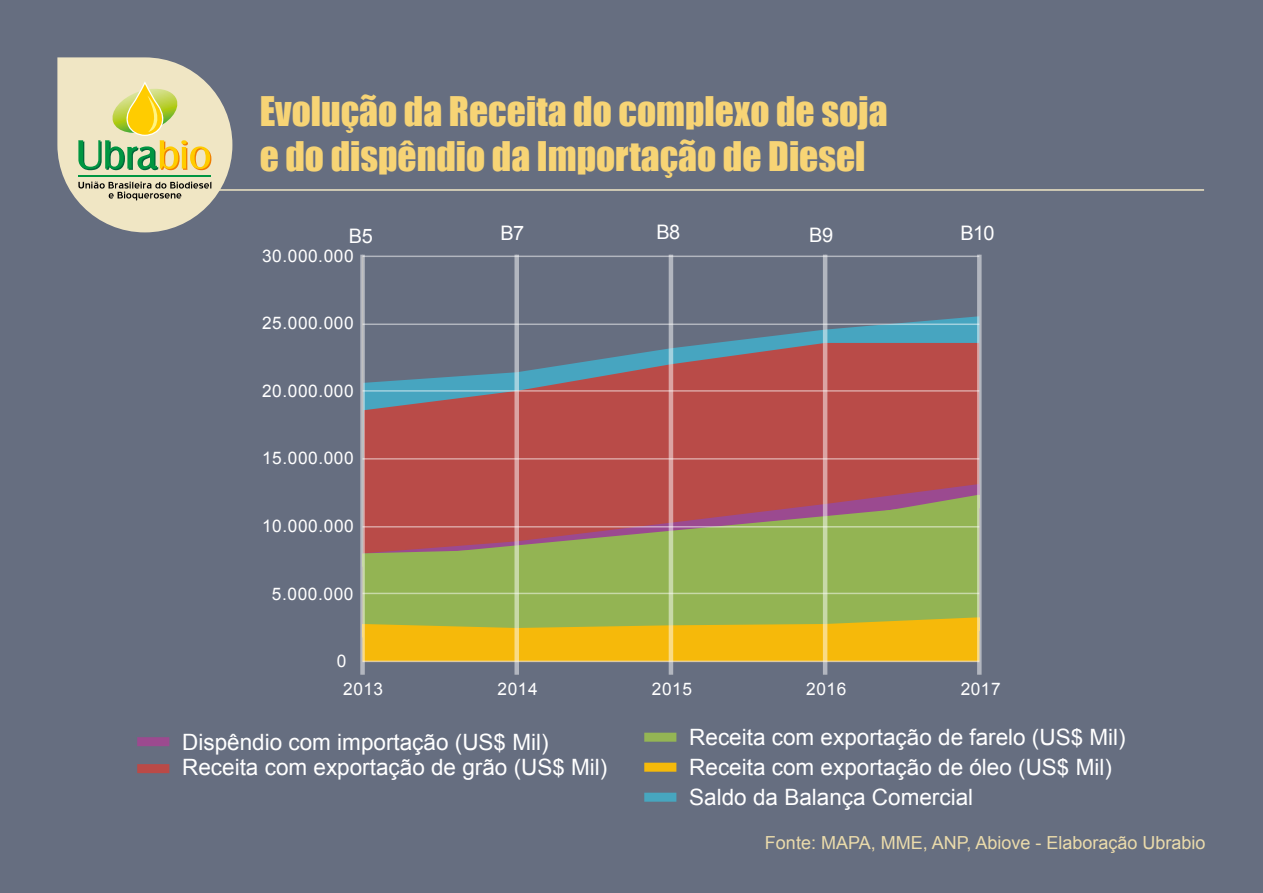
<style>
.page{position:relative;width:1263px;height:893px;background:#666e80}
.page>*{position:absolute;margin:0;border:0;box-sizing:border-box;transform-origin:0 0}
.t1{font:37.5px/45px "Impact";color:#f7d475}
.t2{font:22.5px/30px "Arial";color:#fff}
.t3{font:19.95px "Arial";letter-spacing:-.025em;color:#fff}
.t4{font:18px "Arial";color:#ebdbab}
.t5{font:17.25px "Arial";letter-spacing:.03em;color:#fff}
</style>
<div class="page">
<svg style="left:668px;top:316px;width:309px;height:27px"></svg>
<svg style="left:365px;top:343px;width:612px;height:133px;background:#a55759"></svg>
<div style="left:365px;top:476px;width:612px;height:10px;background:#b94b48"></div>
<svg style="left:365px;top:486px;width:612px;height:15px;background:#b54c4f"></svg>
<svg style="left:365px;top:501px;width:612px;height:109px;background:#9b9854"></svg>
<svg style="left:365px;top:610px;width:612px;height:51px;background:#d9b71f"></svg>
<hr style="left:363px;top:256px;width:616px;height:1px;background:#fff">
<hr style="left:363px;top:323px;width:616px;height:2px;background:#fff">
<hr style="left:363px;top:390px;width:616px;height:2px;background:#fff">
<hr style="left:363px;top:458px;width:616px;height:2px;background:#fff">
<hr style="left:363px;top:526px;width:616px;height:2px;background:#fff">
<hr style="left:363px;top:661px;width:616px;height:1px;background:#fff">
<hr style="left:363px;top:593px;width:616px;height:1px;background:#fff">
<svg style="left:360px;top:255px;width:5px;height:420px;background:#b7b5b2"></svg>
<svg style="left:514px;top:255px;width:5px;height:420px;background:#c5b4a6"></svg>
<svg style="left:669px;top:255px;width:4px;height:420px;background:#cdbbac"></svg>
<svg style="left:823px;top:255px;width:4px;height:420px;background:#cebcab"></svg>
<svg style="left:977px;top:255px;width:4px;height:420px;background:#c2bab1"></svg>
<svg style="left:57px;top:57px;width:175px;height:175px"></svg>
<hr style="left:79px;top:189px;width:1125px;height:2px;background:#f0e6c4">
<div style="left:142px;top:737px;width:23px;height:9px;background:#9c4a8f"></div>
<div style="left:142px;top:764px;width:23px;height:9px;background:#ba4a47"></div>
<div style="left:649px;top:733px;width:23px;height:9px;background:#94b554"></div>
<div style="left:649px;top:763px;width:23px;height:9px;background:#f5ba0a"></div>
<div style="left:649px;top:793px;width:23px;height:9px;background:#47a6bf"></div>
<h1 class="t1" style="left:260px;top:88px;width:629px">Evolução da Receita do complexo de soja e do dispêndio da Importação de Diesel</h1>
<p class="t3" style="left:349px;top:223px;width:25px">B5</p>
<p class="t3" style="left:500px;top:220px;width:25px">B7</p>
<p class="t3" style="left:656px;top:219px;width:25px">B8</p>
<p class="t3" style="left:809px;top:222px;width:25px">B9</p>
<p class="t3" style="left:960px;top:220px;width:36px">B10</p>
<p class="t5" style="left:262px;top:244px;width:93px">30.000.000</p>
<p class="t5" style="left:262px;top:312px;width:93px">25.000.000</p>
<p class="t5" style="left:262px;top:379px;width:93px">20.000.000</p>
<p class="t5" style="left:262px;top:447px;width:93px">15.000.000</p>
<p class="t5" style="left:262px;top:515px;width:93px">10.000.000</p>
<p class="t5" style="left:272px;top:582px;width:83px">5.000.000</p>
<p class="t5" style="left:337px;top:650px;width:11px">0</p>
<p class="t5" style="left:343px;top:678px;width:42px">2013</p>
<p class="t5" style="left:498px;top:678px;width:42px">2014</p>
<p class="t5" style="left:652px;top:678px;width:42px">2015</p>
<p class="t5" style="left:806px;top:678px;width:42px">2016</p>
<p class="t5" style="left:961px;top:678px;width:42px">2017</p>
<p class="t2" style="left:182px;top:729px;width:427px;line-height:25.5px">Dispêndio com importação (US$ Mil)<br>Receita com exportação de grão (US$ Mil)</p>
<p class="t2" style="left:689px;top:723px;width:438px">Receita com exportação de farelo (US$ Mil)<br>Receita com exportação de óleo (US$ Mil)<br>Saldo da Balança Comercial</p>
<p class="t4" style="left:765px;top:831px;width:442px">Fonte: MAPA, MME, ANP, Abiove - Elaboração Ubrabio</p>
</div>
